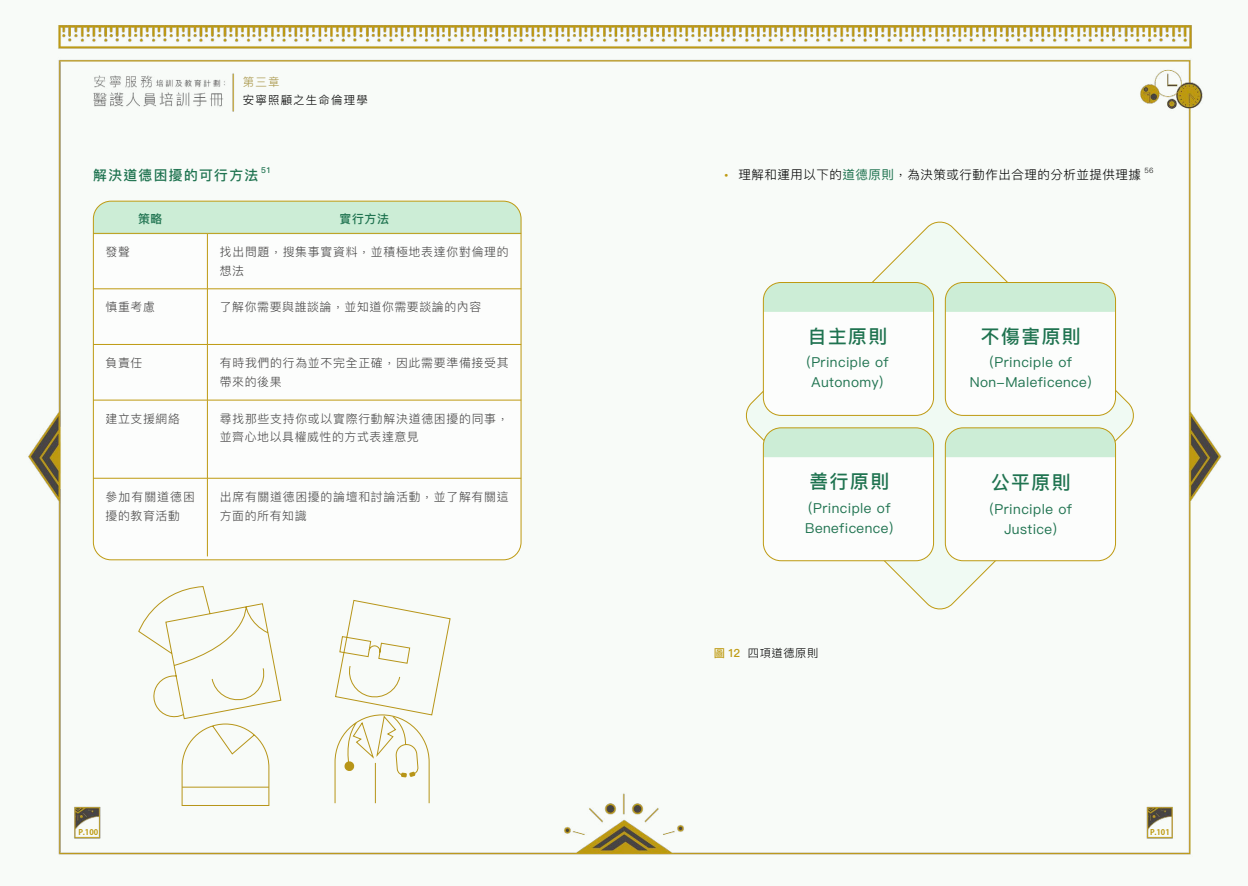
<style>
.page{position:relative;width:1248px;height:886px;background:#fff}
.page>*{position:absolute;margin:0;border:0;box-sizing:border-box;transform-origin:0 0}
.t1{font:500 18.75px "Ping Fang HK";letter-spacing:.08em;color:#1f7350}
.t2{font:13.75px/20px "Ping Fang HK";letter-spacing:.03em;color:#1f7350;text-align:center}
.t3{font:500 13.75px "Ping Fang HK";letter-spacing:.1em;color:#1f7350}
.t4{font:300 12.5px "Ping Fang HK";letter-spacing:.04em;color:#000}
.t5{font:300 11.88px/18.8px "Ping Fang HK";letter-spacing:.06em;color:#464545}
.t6{font:300 11.88px/18.8px "Ping Fang HK";letter-spacing:.085em;color:#464545}
.t7{font:500 11.88px "Ping Fang HK";letter-spacing:.05em;color:#1f7350}
.t8{font:300 11.5px "Ping Fang HK";letter-spacing:.1em;color:#000}
.t9{font:300 11.5px "Ping Fang HK";color:#a79445}
.t10{font:300 11.25px "Ping Fang HK";letter-spacing:.05em;color:#000}
.t11{font:500 8px "Ping Fang HK";color:#1f7350}
.t12{font:700 7.75px "Koz Go Pr 6 N";color:#be9a11}
.t13{font:300 7.25px "Ping Fang HK";color:#000}
.s1{font-family:"Koz Go Pr 6 N";font-weight:400;color:#be9a11}
.s2{font-weight:400;color:#1f7350}
.s3{font-weight:500;color:#be9a11}
</style>
<div class="page">
<img style="left:28px;top:25px;width:1194px;height:832px">
<div style="left:93px;top:201px;width:428px;height:359px;background:#fcfdfc;border-radius:18px"></div>
<svg style="left:93px;top:201px;width:428px;height:32px;background:#ccead0"></svg>
<hr style="left:207px;top:233px;width:1px;height:56px;background:#be9a11">
<hr style="left:93px;top:289px;width:114px;height:1px;background:#be9a11">
<hr style="left:207px;top:289px;width:314px;height:1px;background:#be9a11">
<hr style="left:207px;top:289px;width:1px;height:55px;background:#be9a11">
<hr style="left:93px;top:344px;width:114px;height:1px;background:#be9a11">
<hr style="left:207px;top:344px;width:314px;height:1px;background:#be9a11">
<hr style="left:207px;top:345px;width:1px;height:55px;background:#be9a11">
<hr style="left:93px;top:400px;width:114px;height:1px;background:#be9a11">
<hr style="left:207px;top:400px;width:314px;height:1px;background:#be9a11">
<hr style="left:207px;top:400px;width:1px;height:78px;background:#be9a11">
<hr style="left:93px;top:478px;width:114px;height:1px;background:#be9a11">
<hr style="left:207px;top:478px;width:314px;height:1px;background:#be9a11">
<hr style="left:207px;top:478px;width:1px;height:78px;background:#be9a11">
<hr style="left:93px;top:233px;width:114px;height:1px;background:#be9a11">
<hr style="left:207px;top:233px;width:314px;height:1px;background:#be9a11">
<svg style="left:138px;top:585px;width:313px;height:221px"></svg>
<svg style="left:344px;top:761px;width:11px;height:11px"></svg>
<svg style="left:391px;top:715px;width:28px;height:62px"></svg>
<hr style="left:375px;top:763px;width:1px;height:40px;background:#b79519">
<hr style="left:182px;top:787px;width:87px;height:1px;background:#b79519">
<svg style="left:744px;top:220px;width:391px;height:391px"></svg>
<div style="left:763px;top:282px;width:170px;height:133px;background:#fcfdfc;border-radius:18px"></div>
<div style="left:763px;top:282px;width:170px;height:30px;background:#ccedd6"></div>
<div style="left:763px;top:282px;width:170px;height:134px;border:1px solid #be9a11;border-radius:18px"></div>
<div style="left:763px;top:428px;width:170px;height:133px;background:#fcfdfc;border-radius:18px"></div>
<div style="left:763px;top:428px;width:170px;height:29px;background:#ccedd6"></div>
<div style="left:763px;top:428px;width:170px;height:133px;border:1px solid #be9a11;border-radius:18px"></div>
<div style="left:945px;top:282px;width:170px;height:133px;background:#fcfdfc;border-radius:18px"></div>
<div style="left:945px;top:282px;width:170px;height:30px;background:#ccedd6"></div>
<div style="left:945px;top:282px;width:170px;height:134px;border:1px solid #be9a11;border-radius:18px"></div>
<div style="left:945px;top:428px;width:170px;height:133px;background:#fcfdfc;border-radius:18px"></div>
<div style="left:945px;top:428px;width:170px;height:29px;background:#ccedd6"></div>
<div style="left:945px;top:428px;width:170px;height:133px;border:1px solid #be9a11;border-radius:18px"></div>
<p class="t9" style="left:243px;top:75px;width:38px">第三章</p>
<p class="t8" style="left:243px;top:93px;width:126px">安寧照顧之生命倫理學</p>
<p class="t3" style="left:93px;top:167px;width:166px">解決道德困擾的可行方法</p>
<p class="t11" style="left:261px;top:166px;width:10px">51</p>
<p class="t7" style="left:138px;top:211px;width:26px">策略</p>
<p class="t7" style="left:339px;top:211px;width:51px">實行方法</p>
<p class="t5" style="left:106px;top:242px;width:26px">發聲</p>
<p class="t5" style="left:220px;top:242px;width:290px">找出問題，搜集事實資料，並積極地表達你對倫理的想法</p>
<p class="t5" style="left:106px;top:298px;width:51px">慎重考慮</p>
<p class="t5" style="left:220px;top:298px;width:263px">了解你需要與誰談論，並知道你需要談論的內容</p>
<p class="t5" style="left:106px;top:353px;width:38px">負責任</p>
<p class="t5" style="left:220px;top:353px;width:290px">有時我們的行為並不完全正確，因此需要準備接受其帶來的後果</p>
<p class="t5" style="left:106px;top:409px;width:76px">建立支援網絡</p>
<p class="t5" style="left:220px;top:409px;width:290px">尋找那些支持你或以實際行動解決道德困擾的同事，並齊心地以具權威性的方式表達意見</p>
<p class="t6" style="left:106px;top:487px;width:91px">參加有關道德困擾的教育活動</p>
<p class="t5" style="left:220px;top:487px;width:290px">出席有關道德困擾的論壇和討論活動，並了解有關這方面的所有知識</p>
<p class="t4" style="left:724px;top:167px;width:418px"><span class="s1">•</span> 理解和運用以下的<span class="s2">道德原則</span>，為決策或行動作出合理的分析並提供理據</p>
<p class="t13" style="left:1144px;top:166px;width:11px">56</p>
<h1 class="t1" style="left:807px;top:325px;width:81px">自主原則</h1>
<p class="t2" style="left:806px;top:352px;width:84px">(Principle of<br>Autonomy)</p>
<h1 class="t1" style="left:809px;top:470px;width:81px">善行原則</h1>
<p class="t2" style="left:805px;top:497px;width:90px;text-align:left">(Principle of<br>Beneficence)</p>
<p class="t10" style="left:713px;top:646px;width:106px"><span class="s3">圖 12</span> 四項道德原則</p>
<h1 class="t1" style="left:980px;top:325px;width:101px">不傷害原則</h1>
<p class="t2" style="left:969px;top:352px;width:124px">(Principle of<br>Non-Maleficence)</p>
<h1 class="t1" style="left:990px;top:471px;width:81px">公平原則</h1>
<p class="t2" style="left:989px;top:498px;width:84px">(Principle of<br>Justice)</p>
<p class="t12" style="left:79px;top:827px;width:21px">P.100</p>
<p class="t12" style="left:1149px;top:827px;width:21px">P.101</p>
</div>
